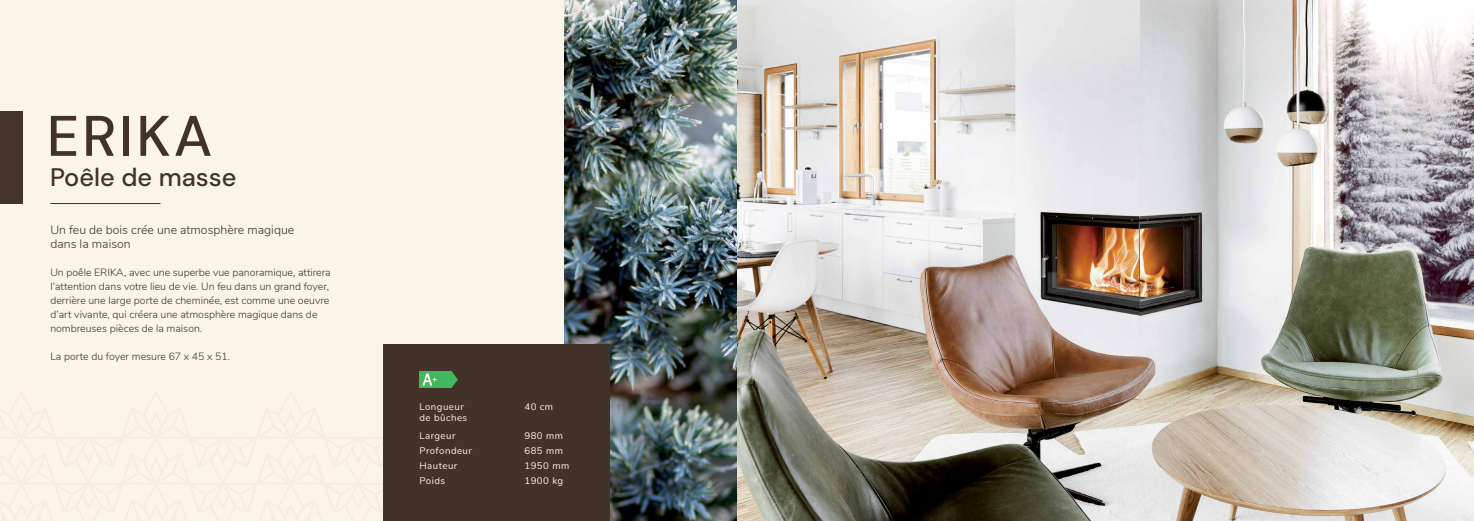
<style>
.page{position:relative;width:1474px;height:521px;background:#fff}
.page>*{position:absolute;margin:0;border:0;box-sizing:border-box;transform-origin:0 0}
.t1{font:500 57.05px "DM Sans 18 pt";letter-spacing:.05em;color:#43322a}
.t2{font:500 25.38px "DM Sans 18 pt";color:#43322a}
.t3{font:300 12.25px/14px "Nunito";color:#43322a}
.t4{font:300 10.5px/14px "Nunito";color:#43322a}
.t5{font:9.62px/14.9px "Nunito";letter-spacing:.05em;color:#fbf4e8}
</style>
<div class="page">
<div style="left:0;top:0;width:1473px;height:521px;background:#fbf4e8"></div>
<img style="left:564px;top:0;width:909px;height:521px">
<hr style="left:50px;top:203px;width:110px;height:1px;background:#43322a">
<div style="left:0;top:111px;width:22px;height:93px;background:#44332b"></div>
<div style="left:383px;top:345px;width:226px;height:176px;background:#43322a"></div>
<img style="left:419px;top:371px;width:39px;height:16px">
<h1 class="t1" style="left:47px;top:100px;width:167px">ERIKA</h1>
<h2 class="t2" style="left:50px;top:161px;width:188px">Poêle de masse</h2>
<p class="t3" style="left:50px;top:222px;width:245px">Un feu de bois crée une atmosphère magique dans la maison</p>
<p class="t4" style="left:50px;top:265px;width:282px">Un poêle ERIKA, avec une superbe vue panoramique, attirera l’attention dans votre lieu de vie. Un feu dans un grand foyer, derrière une large porte de cheminée, est comme une oeuvre d’art vivante, qui créera une atmosphère magique dans de nombreuses pièces de la maison.</p>
<p class="t4" style="left:50px;top:349px;width:181px">La porte du foyer mesure 67 x 45 x 51.</p>
<p class="t5" style="left:419px;top:400px;width:49px;line-height:11.4px">Longueur de bûches</p>
<p class="t5" style="left:419px;top:428px;width:54px">Largeur<br>Profondeur<br>Hauteur<br>Poids</p>
<p class="t5" style="left:524px;top:398px;width:30px">40 cm</p>
<p class="t5" style="left:524px;top:428px;width:46px">980 mm<br>685 mm<br>1950 mm<br>1900 kg</p>
</div>
